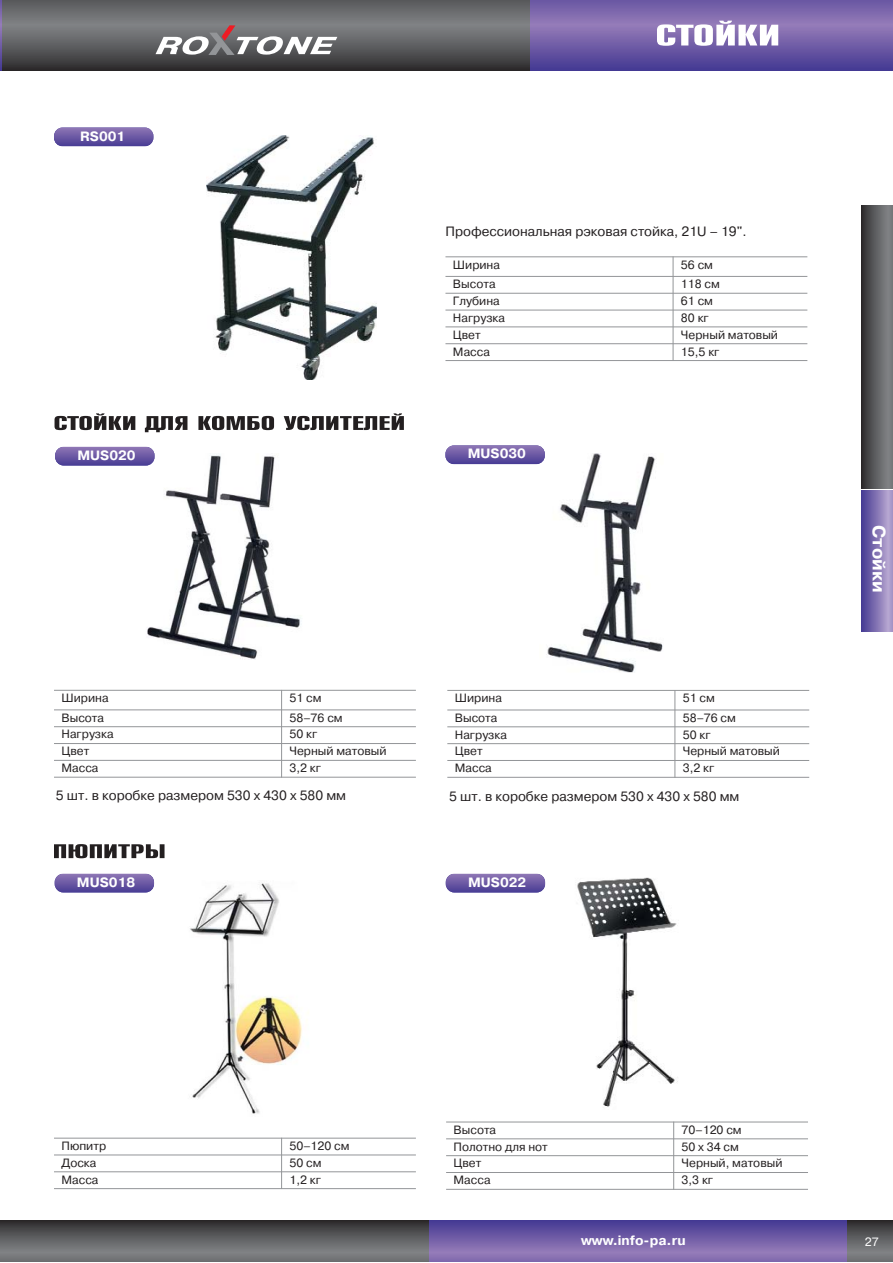
<style>
.page{position:relative;width:893px;height:1263px;background:#fff}
.page>*{position:absolute;margin:0;border:0;box-sizing:border-box;transform-origin:0 0}
.t1{font:700 18px "Pragmatica C";color:#fff}
.t2{font:13.5px "Pragmatica C";color:#231f20}
.t3{font:700 13.5px "Pragmatica C";color:#fff}
.t4{font:12px "Pragmatica C";color:#231f20}
.t5{font:12px "Pragmatica C";color:#fff}
</style>
<div class="page">
<svg style="left:1px;top:0;width:530px;height:71px;background:#5d5e60"></svg>
<svg style="left:531px;top:0;width:361px;height:71px;background:#6f5ca6"></svg>
<svg style="left:156px;top:25px;width:181px;height:30px"></svg>
<svg style="left:428px;top:1220px;width:419px;height:42px;background:#725ea7"></svg>
<svg style="left:847px;top:1220px;width:45px;height:42px;background:#5e5e61"></svg>
<svg style="left:861px;top:491px;width:31px;height:141px;background:#8173b3"></svg>
<svg style="left:861px;top:348px;width:31px;height:141px;background:#5c5c5e"></svg>
<svg style="left:861px;top:205px;width:31px;height:141px;background:#5c5c5e"></svg>
<svg style="left:657px;top:21px;width:121px;height:25px"></svg>
<svg style="left:0;top:0;width:1px;height:71px"></svg>
<svg style="left:0;top:1220px;width:428px;height:42px;background:#5e5f61"></svg>
<svg style="left:55px;top:413px;width:349px;height:19px"></svg>
<hr style="left:281px;top:690px;width:1px;height:88px;background:#939598">
<hr style="left:54px;top:690px;width:362px;height:1px;background:#939598">
<hr style="left:54px;top:710px;width:362px;height:1px;background:#939598">
<hr style="left:54px;top:726px;width:362px;height:1px;background:#939598">
<hr style="left:54px;top:743px;width:362px;height:1px;background:#939598">
<hr style="left:54px;top:760px;width:362px;height:1px;background:#939598">
<hr style="left:54px;top:777px;width:362px;height:1px;background:#939598">
<img style="left:147px;top:454px;width:154px;height:206px">
<svg style="left:55px;top:447px;width:99px;height:19px;background:#6c5aa5"></svg>
<svg style="left:55px;top:874px;width:99px;height:18px;background:#6b59a4"></svg>
<hr style="left:674px;top:690px;width:1px;height:88px;background:#939598">
<hr style="left:447px;top:690px;width:362px;height:1px;background:#939598">
<hr style="left:447px;top:710px;width:362px;height:1px;background:#939598">
<hr style="left:447px;top:726px;width:362px;height:1px;background:#939598">
<hr style="left:447px;top:743px;width:362px;height:1px;background:#939598">
<hr style="left:447px;top:760px;width:362px;height:1px;background:#939598">
<hr style="left:447px;top:777px;width:362px;height:1px;background:#939598">
<img style="left:540px;top:453px;width:123px;height:219px">
<svg style="left:445px;top:445px;width:100px;height:19px;background:#6d5ba5"></svg>
<img style="left:190px;top:883px;width:112px;height:231px">
<hr style="left:673px;top:1122px;width:1px;height:68px;background:#939598">
<hr style="left:446px;top:1122px;width:362px;height:1px;background:#939598">
<hr style="left:446px;top:1138px;width:362px;height:1px;background:#939598">
<hr style="left:446px;top:1155px;width:362px;height:1px;background:#939598">
<hr style="left:446px;top:1172px;width:362px;height:1px;background:#939598">
<hr style="left:446px;top:1189px;width:362px;height:1px;background:#939598">
<hr style="left:281px;top:1138px;width:1px;height:51px;background:#939598">
<hr style="left:54px;top:1138px;width:362px;height:1px;background:#939598">
<hr style="left:54px;top:1155px;width:362px;height:1px;background:#939598">
<hr style="left:54px;top:1171px;width:362px;height:1px;background:#939598">
<hr style="left:54px;top:1188px;width:362px;height:1px;background:#939598">
<svg style="left:446px;top:874px;width:99px;height:18px;background:#6c59a4"></svg>
<img style="left:577px;top:877px;width:101px;height:230px">
<img style="left:207px;top:135px;width:170px;height:245px">
<hr style="left:673px;top:256px;width:1px;height:105px;background:#939598">
<hr style="left:445px;top:256px;width:362px;height:1px;background:#939598">
<hr style="left:445px;top:276px;width:362px;height:1px;background:#939598">
<hr style="left:445px;top:293px;width:362px;height:1px;background:#939598">
<hr style="left:445px;top:310px;width:362px;height:1px;background:#939598">
<hr style="left:445px;top:327px;width:362px;height:1px;background:#939598">
<hr style="left:445px;top:343px;width:362px;height:1px;background:#939598">
<hr style="left:445px;top:360px;width:362px;height:1px;background:#939598">
<svg style="left:54px;top:128px;width:99px;height:18px;background:#6b58a4"></svg>
<svg style="left:54px;top:844px;width:111px;height:14px"></svg>
<p class="t3" style="left:80px;top:132px;width:47px">RS001</p>
<p class="t2" style="left:445px;top:226px;width:303px">Профессиональная рэковая стойка, 21U – 19".</p>
<p class="t4" style="left:453px;top:260px;width:49px">Ширина</p>
<p class="t4" style="left:681px;top:260px;width:34px">56 см</p>
<p class="t4" style="left:453px;top:280px;width:44px">Высота</p>
<p class="t4" style="left:681px;top:280px;width:41px">118 см</p>
<p class="t4" style="left:453px;top:297px;width:48px">Глубина</p>
<p class="t4" style="left:681px;top:297px;width:34px">61 см</p>
<p class="t4" style="left:453px;top:313px;width:54px">Нагрузка</p>
<p class="t4" style="left:681px;top:313px;width:29px">80 кг</p>
<p class="t4" style="left:453px;top:330px;width:29px">Цвет</p>
<p class="t4" style="left:681px;top:330px;width:99px">Черный матовый</p>
<p class="t4" style="left:453px;top:347px;width:39px">Масса</p>
<p class="t4" style="left:681px;top:347px;width:40px">15,5 кг</p>
<p class="t3" style="left:77px;top:451px;width:60px">MUS020</p>
<p class="t3" style="left:468px;top:449px;width:60px">MUS030</p>
<h1 class="t1" style="left:885px;top:525px;width:68px;rotate:90deg">Стойки</h1>
<p class="t4" style="left:61px;top:694px;width:49px">Ширина</p>
<p class="t4" style="left:289px;top:694px;width:34px">51 см</p>
<p class="t4" style="left:61px;top:713px;width:44px">Высота</p>
<p class="t4" style="left:289px;top:713px;width:55px">58–76 см</p>
<p class="t4" style="left:61px;top:730px;width:54px">Нагрузка</p>
<p class="t4" style="left:289px;top:730px;width:29px">50 кг</p>
<p class="t4" style="left:61px;top:747px;width:29px">Цвет</p>
<p class="t4" style="left:289px;top:747px;width:99px">Черный матовый</p>
<p class="t4" style="left:61px;top:764px;width:39px">Масса</p>
<p class="t4" style="left:289px;top:764px;width:33px">3,2 кг</p>
<p class="t2" style="left:56px;top:791px;width:292px">5 шт. в коробке размером 530 x 430 x 580 мм</p>
<p class="t4" style="left:455px;top:694px;width:49px">Ширина</p>
<p class="t4" style="left:683px;top:694px;width:34px">51 см</p>
<p class="t4" style="left:455px;top:713px;width:44px">Высота</p>
<p class="t4" style="left:683px;top:713px;width:55px">58–76 см</p>
<p class="t4" style="left:455px;top:730px;width:54px">Нагрузка</p>
<p class="t4" style="left:683px;top:730px;width:29px">50 кг</p>
<p class="t4" style="left:455px;top:747px;width:29px">Цвет</p>
<p class="t4" style="left:683px;top:747px;width:99px">Черный матовый</p>
<p class="t4" style="left:455px;top:764px;width:39px">Масса</p>
<p class="t4" style="left:683px;top:764px;width:33px">3,2 кг</p>
<p class="t2" style="left:449px;top:791px;width:292px">5 шт. в коробке размером 530 x 430 x 580 мм</p>
<p class="t3" style="left:77px;top:878px;width:60px">MUS018</p>
<p class="t3" style="left:468px;top:878px;width:60px">MUS022</p>
<p class="t4" style="left:61px;top:1142px;width:46px">Пюпитр</p>
<p class="t4" style="left:289px;top:1142px;width:62px">50–120 см</p>
<p class="t4" style="left:61px;top:1158px;width:36px">Доска</p>
<p class="t4" style="left:289px;top:1158px;width:34px">50 см</p>
<p class="t4" style="left:61px;top:1175px;width:39px">Масса</p>
<p class="t4" style="left:289px;top:1175px;width:33px">1,2 кг</p>
<p class="t4" style="left:454px;top:1125px;width:44px">Высота</p>
<p class="t4" style="left:681px;top:1125px;width:62px">70–120 см</p>
<p class="t4" style="left:454px;top:1142px;width:96px">Полотно для нот</p>
<p class="t4" style="left:681px;top:1142px;width:59px">50 x 34 см</p>
<p class="t4" style="left:454px;top:1159px;width:29px">Цвет</p>
<p class="t4" style="left:681px;top:1159px;width:102px">Черный, матовый</p>
<p class="t4" style="left:454px;top:1176px;width:39px">Масса</p>
<p class="t4" style="left:681px;top:1176px;width:33px">3,3 кг</p>
<p class="t3" style="left:581px;top:1235px;width:106px">www.info-pa.ru</p>
<p class="t5" style="left:865px;top:1237px;width:15px">27</p>
</div>
